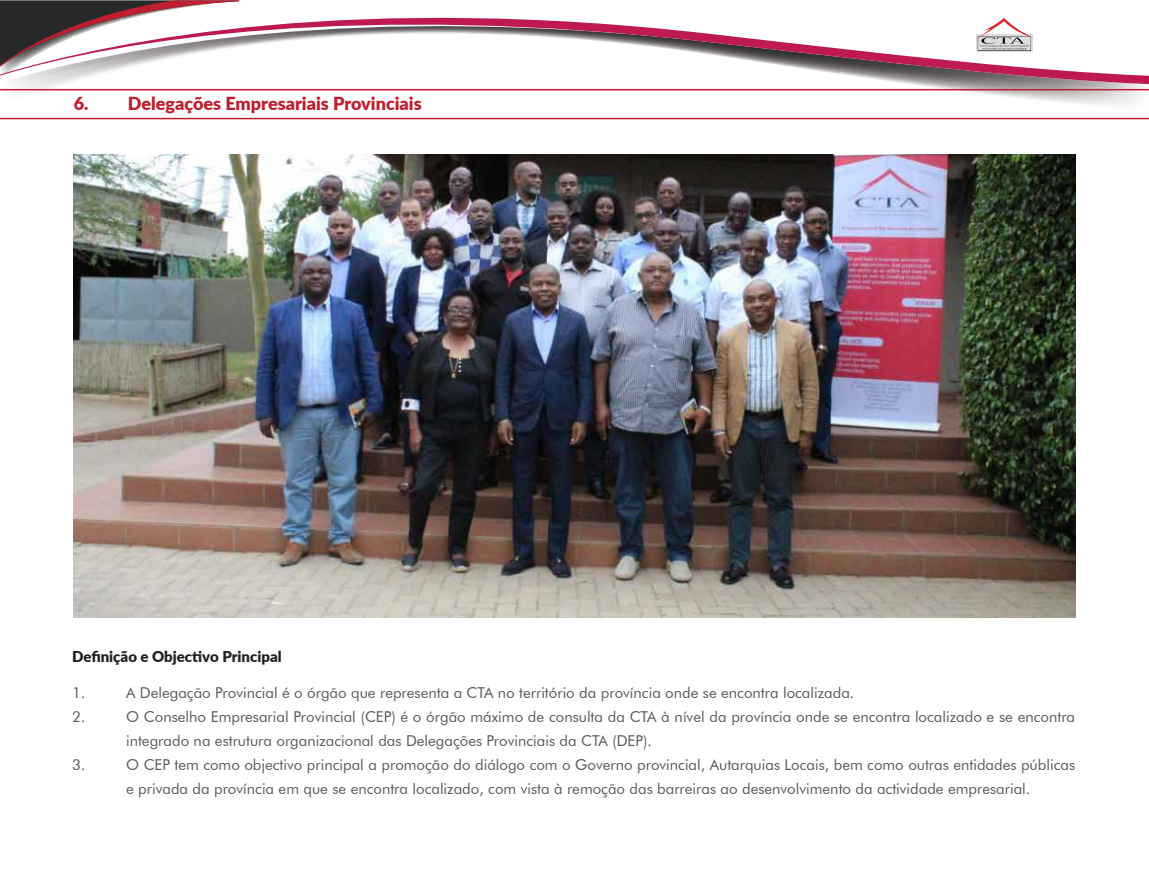
<style>
.page{position:relative;width:1149px;height:893px;background:#fff}
.page>*{position:absolute;margin:0;border:0;box-sizing:border-box;transform-origin:0 0}
.t1{font:900 18px "Lato";color:#be1e2d}
.t2{font:15px/24px "Futura BT";color:#58595b}
.t3{font:900 15px "Lato";color:#231f20}
</style>
<div class="page">
<svg style="left:0;top:84px;width:1148px;height:5px"></svg>
<svg style="left:12px;top:0;width:1136px;height:84px"></svg>
<svg style="left:0;top:0;width:239px;height:81px"></svg>
<div style="left:975px;top:35px;width:56px;height:17px;background:#dcdddf"></div>
<svg style="left:973px;top:18px;width:60px;height:33px"></svg>
<svg style="left:0;top:89px;width:1148px;height:30px"></svg>
<img style="left:74px;top:154px;width:1000px;height:464px">
<p class="t1" style="left:74px;top:90px;width:349px">6. Delegações Empresariais Provinciais</p>
<p class="t3" style="left:72px;top:645px;width:211px">Definição e Objectivo Principal</p>
<p class="t2" style="left:72px;top:680px;width:15px">1.</p>
<p class="t2" style="left:126px;top:680px;width:729px">A Delegação Provincial é o órgão que representa a CTA no território da província onde se encontra localizada.</p>
<p class="t2" style="left:72px;top:704px;width:15px">2.</p>
<p class="t2" style="left:126px;top:704px;width:950px">O Conselho Empresarial Provincial (CEP) é o órgão máximo de consulta da CTA à nível da província onde se encontra localizado e se encontra integrado na estrutura organizacional das Delegações Provinciais da CTA (DEP).</p>
<p class="t2" style="left:72px;top:752px;width:15px">3.</p>
<p class="t2" style="left:126px;top:752px;width:950px">O CEP tem como objectivo principal a promoção do diálogo com o Governo provincial, Autarquias Locais, bem como outras entidades públicas e privada da província em que se encontra localizado, com vista à remoção das barreiras ao desenvolvimento da actividade empresarial.</p>
</div>
